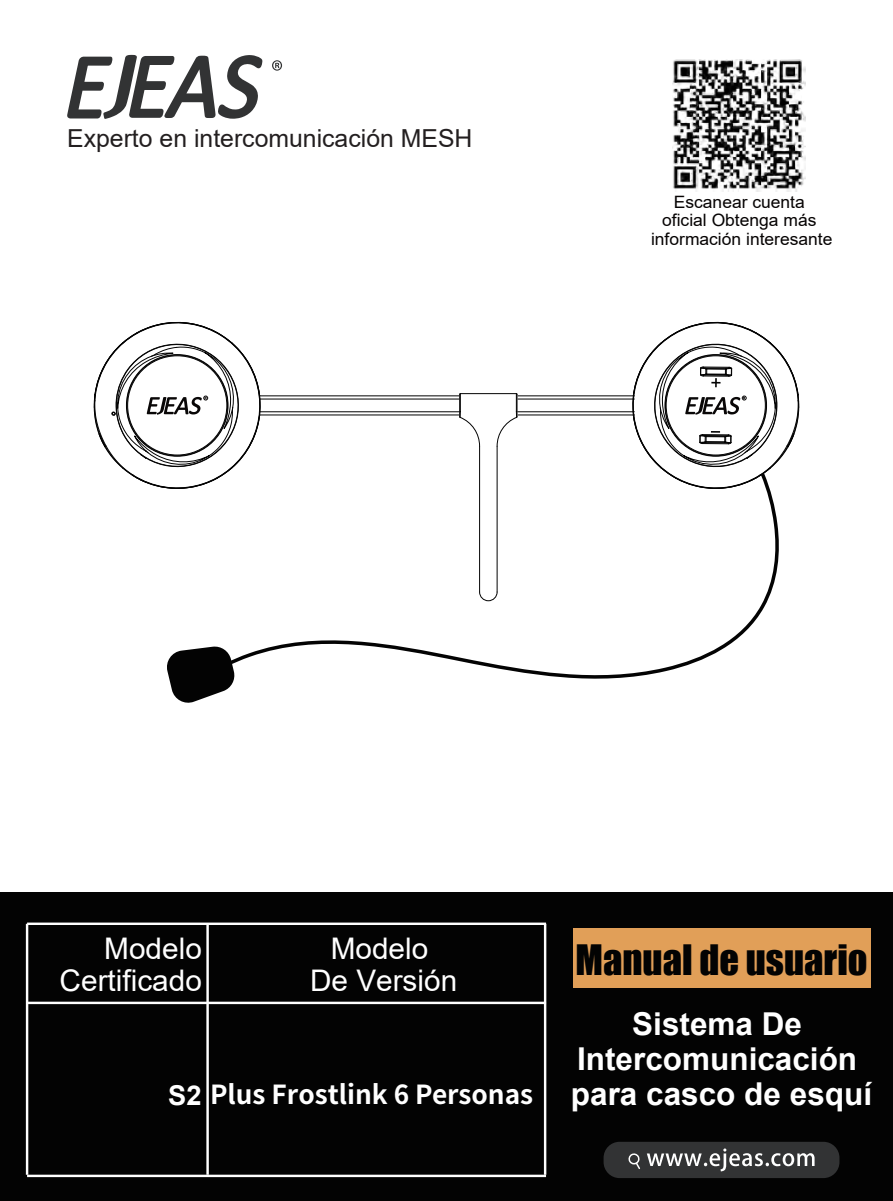
<style>
.page{position:relative;width:893px;height:1201px;background:#fff}
.page>*{position:absolute;margin:0;border:0;box-sizing:border-box;transform-origin:0 0}
.t1{font:38.5px "Impact";color:#030303}
.t2{font:700 31.5px/35px "Arial";color:#fff;text-align:center}
.t3{font:29.75px/31.5px "Arial";color:#fff;text-align:right}
.t4{font:700 26.25px "Source Han Sans CN";color:#fff}
.t5{font:24.85px "Arial";color:#231f20}
.t6{font:17.15px/18.6px "Arial";color:#060303;text-align:center}
.s1{font-family:"Arial";font-size:27.3px}
.s2{font-family:"Arial";font-size:31.5px}
</style>
<div class="page">
<svg style="left:167px;top:646px;width:60px;height:57px"></svg>
<svg style="left:219px;top:469px;width:560px;height:220px"></svg>
<hr style="left:260px;top:414px;width:199px;height:1px;background:#030303">
<hr style="left:518px;top:414px;width:116px;height:1px;background:#030303">
<hr style="left:260px;top:411px;width:199px;height:1px;background:#030303">
<hr style="left:518px;top:411px;width:116px;height:1px;background:#030303">
<hr style="left:260px;top:398px;width:199px;height:1px;background:#030303">
<hr style="left:518px;top:398px;width:116px;height:1px;background:#030303">
<hr style="left:260px;top:395px;width:199px;height:1px;background:#030303">
<hr style="left:518px;top:395px;width:116px;height:1px;background:#030303">
<hr style="left:479px;top:446px;width:1px;height:146px;background:#030303">
<hr style="left:496px;top:446px;width:2px;height:146px;background:#030303">
<hr style="left:460px;top:393px;width:56px;height:1px;background:#030303">
<svg style="left:479px;top:591px;width:19px;height:10px"></svg>
<svg style="left:459px;top:393px;width:22px;height:54px"></svg>
<svg style="left:496px;top:393px;width:22px;height:54px"></svg>
<svg style="left:628px;top:321px;width:172px;height:172px"></svg>
<svg style="left:93px;top:321px;width:180px;height:179px"></svg>
<svg style="left:67px;top:55px;width:195px;height:64px"></svg>
<svg style="left:272px;top:60px;width:10px;height:11px"></svg>
<svg style="left:275px;top:63px;width:4px;height:5px"></svg>
<div style="left:0;top:892px;width:893px;height:308px;background:#030303"></div>
<div style="left:604px;top:1141px;width:235px;height:37px;background:#323334;border-radius:16px"></div>
<svg style="left:647px;top:1148px;width:167px;height:23px"></svg>
<svg style="left:628px;top:1153px;width:12px;height:16px"></svg>
<hr style="left:27px;top:922px;width:519px;height:3px;background:#fff">
<hr style="left:27px;top:1174px;width:519px;height:3px;background:#fff">
<hr style="left:27px;top:1001px;width:519px;height:3px;background:#fff">
<hr style="left:206px;top:923px;width:3px;height:251px;background:#fff">
<hr style="left:26px;top:923px;width:2px;height:251px;background:#fff">
<hr style="left:544px;top:923px;width:2px;height:251px;background:#fff">
<div style="left:573px;top:928px;width:297px;height:59px;background:#e19f58"></div>
<img style="left:672px;top:60px;width:133px;height:131px">
<h3 class="t5" style="left:67px;top:122px;width:407px">Experto en intercomunicación MESH</h3>
<p class="t6" style="left:651px;top:192px;width:183px">Escanear cuenta<br>oficial Obtenga más información interesante</p>
<h3 class="t3" style="left:60px;top:932px;width:144px">Modelo<br>Certificado</h3>
<h3 class="t3" style="left:310px;top:932px;width:149px;text-align:center">Modelo<br>De Versión</h3>
<h1 class="t1" style="left:575px;top:930px;width:294px">Manual de usuario</h1>
<h2 class="t2" style="left:577px;top:1006px;width:282px">Sistema De<br>Intercomunicación</h2>
<h3 class="t4" style="left:168px;top:1079px;width:705px"><span class="s1">S2</span> Plus Frostlink 6 Personas <span class="s2">para casco de esquí</span></h3>
</div>
